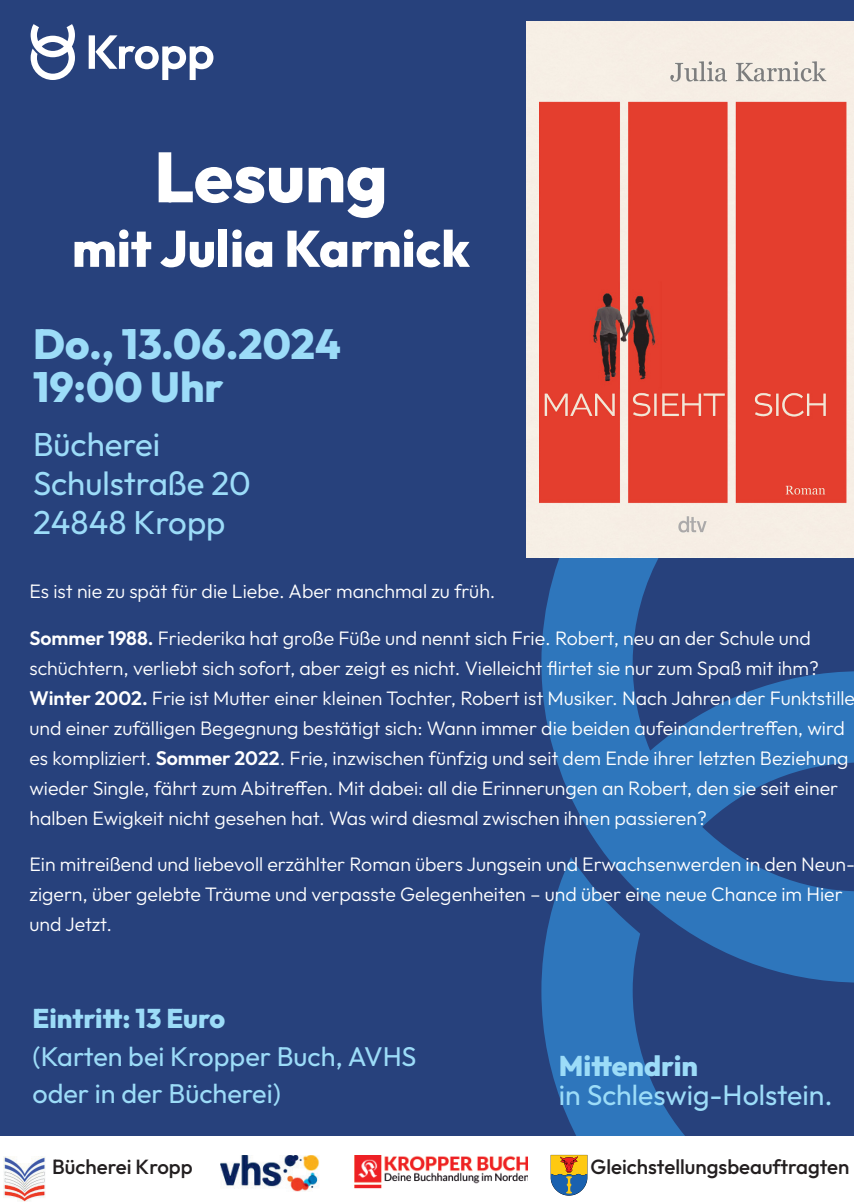
<style>
.page{position:relative;width:854px;height:1202px;background:#fff}
.page>*{position:absolute;margin:0;border:0;box-sizing:border-box;transform-origin:0 0}
.t1{font:800 70.5px "Outfit";color:#fff}
.t2{font:800 51px "Outfit";color:#fff}
.t3{font:800 42px/43.5px "Outfit";color:#9cdcf8}
.t4{font:33px/39px "Outfit";color:#9cdcf8}
.t5{font:28.35px "Outfit";color:#9cdcf8}
.t6{font:800 28.35px "Outfit";color:#9cdcf8}
.t7{font:27px/37.5px "Outfit";color:#9cdcf8}
.t8{font:800 27px "Outfit";color:#9cdcf8}
.t9{font:500 20.4px "Outfit";color:#231f20}
.t10{font:300 19.5px/30px "Outfit";color:#fff}
.s1{font-weight:600}
</style>
<div class="page">
<div style="left:0;top:0;width:853px;height:1136px;background:#27417c"></div>
<svg style="left:541px;top:558px;width:312px;height:578px;background:#2a5b9b"></svg>
<svg style="left:31px;top:24px;width:182px;height:56px"></svg>
<svg style="left:550px;top:1154px;width:37px;height:41px;background:#9f9366"></svg>
<img style="left:4px;top:1156px;width:41px;height:45px">
<img style="left:355px;top:1155px;width:172px;height:33px">
<img style="left:220px;top:1155px;width:100px;height:35px">
<img style="left:526px;top:22px;width:327px;height:536px">
<h1 class="t1" style="left:154px;top:130px;width:235px">Lesung</h1>
<h2 class="t2" style="left:72px;top:215px;width:399px">mit Julia Karnick</h2>
<h3 class="t3" style="left:33px;top:324px;width:309px">Do., 13.06.2024<br>19:00 Uhr</h3>
<h3 class="t4" style="left:33px;top:426px;width:219px">Bücherei<br>Schulstraße 20<br>24848 Kropp</h3>
<p class="t10" style="left:29px;top:577px;width:467px">Es ist nie zu spät für die Liebe. Aber manchmal zu früh.</p>
<p class="t10" style="left:29px;top:623px;width:827px"><span class="s1">Sommer 1988.</span> Friederika hat große Füße und nennt sich Frie. Robert, neu an der Schule und schüchtern, verliebt sich sofort, aber zeigt es nicht. Vielleicht flirtet sie nur zum Spaß mit ihm?<br><span class="s1">Winter 2002.</span> Frie ist Mutter einer kleinen Tochter, Robert ist Musiker. Nach Jahren der Funktstille und einer zufälligen Begegnung bestätigt sich: Wann immer die beiden aufeinandertreffen, wird es kompliziert. <span class="s1">Sommer 2022</span>. Frie, inzwischen fünfzig und seit dem Ende ihrer letzten Beziehung wieder Single, fährt zum Abitreffen. Mit dabei: all die Erinnerungen an Robert, den sie seit einer halben Ewigkeit nicht gesehen hat. Was wird diesmal zwischen ihnen passieren?</p>
<p class="t10" style="left:29px;top:850px;width:826px">Ein mitreißend und liebevoll erzählter Roman übers Jungsein und Erwachsenwerden in den Neun&shy;zigern, über gelebte Träume und verpasste Gelegenheiten – und über eine neue Chance im Hier und Jetzt.</p>
<h3 class="t8" style="left:32px;top:1000px;width:194px">Eintritt: 13 Euro</h3>
<h3 class="t7" style="left:32px;top:1038px;width:385px">(Karten bei Kropper Buch, AVHS oder in der Bücherei)</h3>
<h3 class="t6" style="left:558px;top:1047px;width:141px">Mittendrin</h3>
<h3 class="t5" style="left:558px;top:1076px;width:275px">in Schleswig-Holstein.</h3>
<p class="t9" style="left:52px;top:1153px;width:142px">Bücherei Kropp</p>
<p class="t9" style="left:590px;top:1153px;width:260px">Gleichstellungsbeauftragten</p>
</div>
